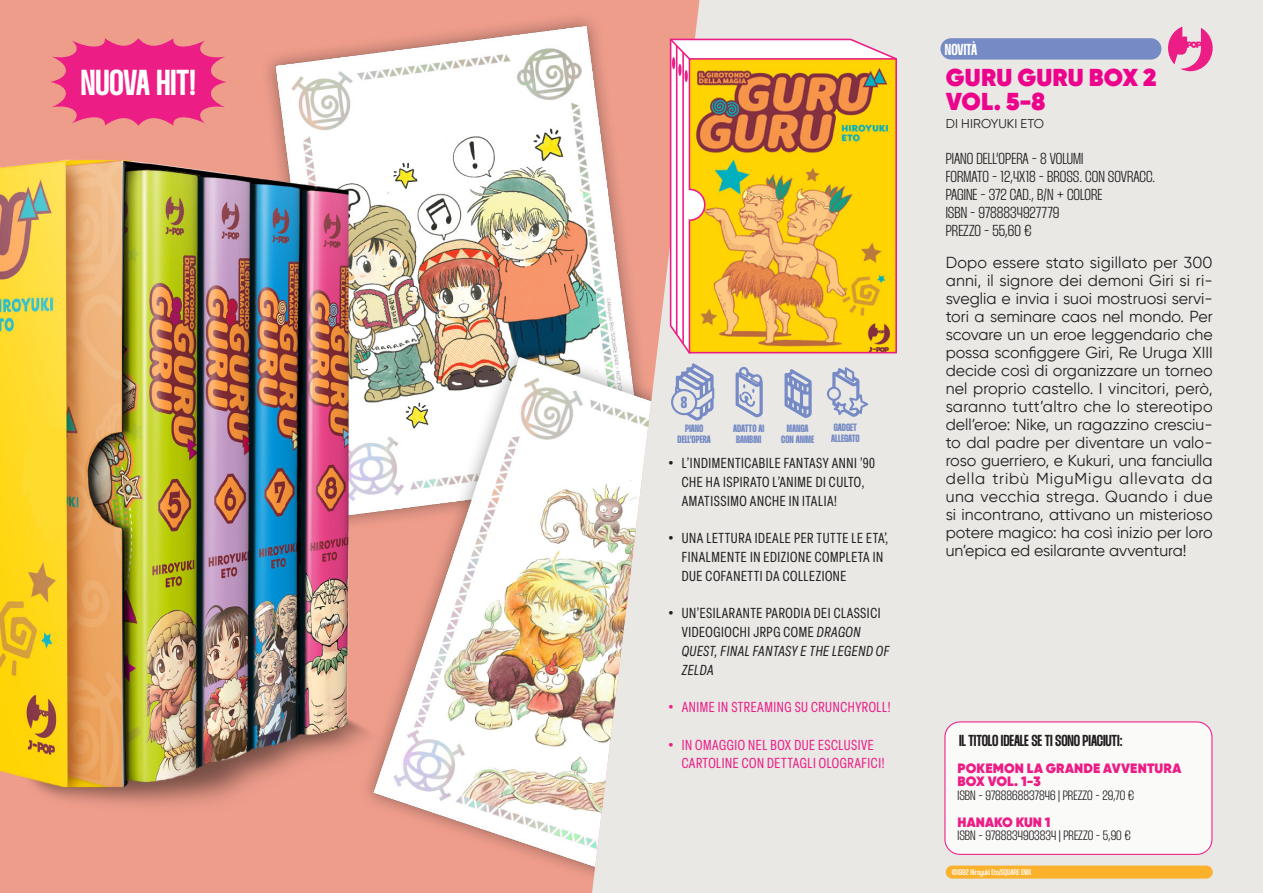
<style>
.page{position:relative;width:1263px;height:893px;background:#e9e8e5}
.page>*{position:absolute;margin:0;border:0;box-sizing:border-box;transform-origin:0 0}
.t1{font:900 36px "Thunder";color:#fff}
.Titolo{font:800 24.45px "Gilroy";letter-spacing:.01em;color:#ed028c}
.t2{font:900 16.35px "Thunder";color:#768bc5}
.CORPO_TESTO{font:15.9px/18px "Gilroy";color:#231f20;text-align:justify}
.Info{font:900 15.9px "Thunder";color:#231f20}
.t3{font:900 15.9px "Thunder";color:#fff}
.t4{font:condensed 14.25px/18.8px "Elza";letter-spacing:.04em;color:#231f20}
.t5{font:condensed 14.25px/18.8px "Elza";letter-spacing:.04em;color:#ed1d86}
.t6{font:900 13.5px "Thunder";color:#231f20}
.t7{font:800 13.5px/13.5px "Gilroy";letter-spacing:.01em;color:#ed1d86}
.Autore{font:12.75px "Gilroy";letter-spacing:.01em;color:#231f20}
.t8{font:900 10.65px/10.6px "Thunder";color:#768bc5}
.Copyright{font:900 8.25px "Thunder";color:#fff}
.s1{font-family:"Thunder";font-weight:900;font-stretch:normal}
.s2{font-style:italic}
</style>
<div class="page">
<img style="left:0;top:0;width:699px;height:893px">
<svg style="left:1168px;top:27px;width:45px;height:44px"></svg>
<div style="left:940px;top:38px;width:221px;height:22px;background:#768bc5;border-radius:11px"></div>
<div style="left:946px;top:865px;width:267px;height:14px;background:#fbb12c;border-radius:7px"></div>
<svg style="left:50px;top:38px;width:177px;height:88px;background:#ed4287"></svg>
<svg style="left:671px;top:363px;width:43px;height:58px"></svg>
<div style="left:945px;top:722px;width:267px;height:132px;background:#fff;border-radius:15px"></div>
<div style="left:944px;top:721px;width:268px;height:134px;border:1px solid #ed1d86;border-radius:15px"></div>
<svg style="left:736px;top:367px;width:27px;height:50px"></svg>
<svg style="left:784px;top:369px;width:28px;height:49px"></svg>
<svg style="left:669px;top:38px;width:225px;height:316px;background:#fae5ed"></svg>
<svg style="left:688px;top:57px;width:209px;height:297px;background:#e5ae2f"></svg>
<svg style="left:668px;top:37px;width:24px;height:45px"></svg>
<hr style="left:676px;top:46px;width:1px;height:288px;background:#ed1d86">
<hr style="left:682px;top:52px;width:2px;height:292px;background:#ed1d86">
<svg style="left:827px;top:367px;width:41px;height:50px"></svg>
<p class="t1" style="left:81px;top:63px;width:117px">NUOVA HIT!</p>
<p class="t2" style="left:681px;top:393px;width:8px">8</p>
<p class="t8" style="left:685px;top:423px;width:20px">PIANO</p>
<p class="t8" style="left:677px;top:434px;width:35px">DELL’OPERA</p>
<p class="t8" style="left:733px;top:423px;width:33px">ADATTO AI<br>BAMBINI</p>
<p class="t8" style="left:781px;top:423px;width:34px;text-align:center">MANGA<br>CON ANIME</p>
<p class="t8" style="left:834px;top:423px;width:25px">GADGET</p>
<p class="t8" style="left:831px;top:433px;width:30px">ALLEGATO</p>
<p class="t4" style="left:682px;top:453px;width:195px;text-indent:-13px"><span class="s1">•</span> L’INDIMENTICABILE FANTASY ANNI ’90<br>CHE HA ISPIRATO L’ANIME DI CULTO,<br>AMATISSIMO ANCHE IN ITALIA!</p>
<p class="t4" style="left:682px;top:528px;width:208px;text-indent:-13px"><span class="s1">•</span> UNA LETTURA IDEALE PER TUTTE LE ETA’,<br>FINALMENTE IN EDIZIONE COMPLETA IN<br>DUE COFANETTI DA COLLEZIONE</p>
<p class="t4" style="left:682px;top:603px;width:209px;text-indent:-13px"><span class="s1">•</span> UN’ESILARANTE PARODIA DEI CLASSICI<br>VIDEOGIOCHI JRPG COME <span class="s2">DRAGON<br>QUEST, FINAL FANTASY E THE LEGEND OF<br>ZELDA</span></p>
<p class="t5" style="left:669px;top:697px;width:223px"><span class="s1">•</span> ANIME IN STREAMING SU CRUNCHYROLL!</p>
<p class="t5" style="left:682px;top:735px;width:204px;text-indent:-13px"><span class="s1">•</span> IN OMAGGIO NEL BOX DUE ESCLUSIVE<br>CARTOLINE CON DETTAGLI OLOGRAFICI!</p>
<p class="t3" style="left:945px;top:40px;width:34px">NOVITÀ</p>
<p class="Titolo" style="left:946px;top:62px;width:212px">GURU GURU BOX 2</p>
<p class="Titolo" style="left:946px;top:86px;width:101px">VOL. 5-8</p>
<p class="Autore" style="left:946px;top:116px;width:100px">DI HIROYUKI ETO</p>
<p class="Info" style="left:946px;top:150px;width:139px">PIANO DELL’OPERA - 8 VOLUMI</p>
<p class="Info" style="left:946px;top:168px;width:211px">FORMATO - 12,4X18 - BROSS. CON SOVRACC.</p>
<p class="Info" style="left:946px;top:186px;width:158px">PAGINE - 372 CAD., B/N + COLORE</p>
<p class="Info" style="left:946px;top:204px;width:115px">ISBN - 9788834927779</p>
<p class="Info" style="left:946px;top:222px;width:87px">PREZZO - 55,60 €</p>
<p class="CORPO_TESTO" style="left:946px;top:253px;width:268px">Dopo essere stato sigillato per 300 anni, il signore dei demoni Giri si ri&shy;sveglia e invia i suoi mostruosi servi&shy;tori a seminare caos nel mondo. Per scovare un un eroe leggendario che possa sconfiggere Giri, Re Uruga XIII decide così di organizzare un torneo nel proprio castello. I vincitori, però, saranno tutt’altro che lo stereotipo dell’eroe: Nike, un ragazzino cresciu&shy;to dal padre per diventare un valo&shy;roso guerriero, e Kukuri, una fanciulla della tribù MiguMigu allevata da una vecchia strega. Quando i due si incontrano, attivano un misterioso potere magico: ha così inizio per loro un’epica ed esilarante avventura!</p>
<p class="Info" style="left:959px;top:732px;width:165px">IL TITOLO IDEALE SE TI SONO PIACIUTI:</p>
<p class="t7" style="left:957px;top:761px;width:225px">POKEMON LA GRANDE AVVENTURA<br>BOX VOL. 1-3</p>
<p class="t6" style="left:957px;top:788px;width:178px">ISBN - 9788868837846 | PREZZO - 29,70 €</p>
<p class="t7" style="left:957px;top:815px;width:95px">HANAKO KUN 1</p>
<p class="t6" style="left:957px;top:828px;width:175px">ISBN - 9788834903834 | PREZZO - 5,90 €</p>
<p class="Copyright" style="left:952px;top:867px;width:81px">©1992 Hiroyuki Eto/SQUARE ENIX</p>
</div>
